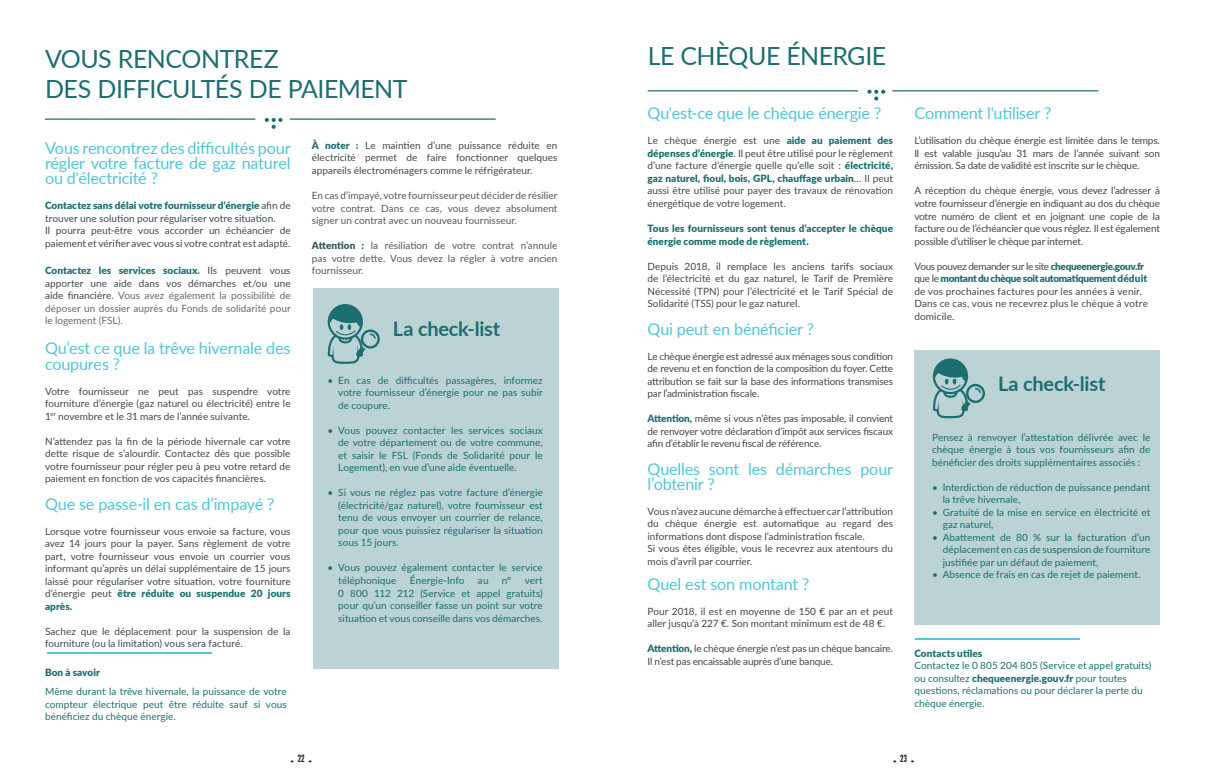
<style>
.page{position:relative;width:1205px;height:780px;background:#fff}
.page>*{position:absolute;margin:0;border:0;box-sizing:border-box;transform-origin:0 0}
.t1{font:25px/30px "Lato";letter-spacing:-.02em;color:#1d6e70}
.t2{font:25px "Times New Roman";color:#231f20}
.t3{font:700 20px "Lato";letter-spacing:-.015em;color:#1d6e70}
.t4{font:16.25px/15px "Lato";letter-spacing:-.01em;color:#51c6d8}
.t5{font:10px/12.5px "Lato";letter-spacing:.005em;color:#444749;text-align:justify}
.t6{font:10px/12.5px "Lato";letter-spacing:.005em;color:#1d6e70;text-align:justify}
.t7{font:10px/12.5px "Lato";letter-spacing:.005em;color:#1d6f70}
.t8{font:10px/12.5px "Lato";letter-spacing:.005em;color:#57585a;text-align:justify}
.t9{font:10px/12.5px "Lato";letter-spacing:.005em;color:#666a6b;text-align:justify}
.t10{font:10px/12.5px "Lato";letter-spacing:-.015em;color:#444749}
.t11{font:900 10px/12.5px "Lato";letter-spacing:.005em;color:#1e6e70}
.t12{font:900 10px "Lato";letter-spacing:.005em;color:#1d6f70}
.t13{font:10px "League Gothic";color:#231f20}
.s1{font-weight:900;color:#1d6e70}
.s2{font-weight:900;color:#1d6f70}
.s3{color:#444749}
.s4{font-weight:900;color:#31595a}
.s5{font-weight:900;color:#1e6e70}
.s6{font-weight:900}
</style>
<div class="page">
<div style="left:313px;top:288px;width:245px;height:380px;background:#bbd3d4"></div>
<svg style="left:265px;top:118px;width:17px;height:11px"></svg>
<hr style="left:45px;top:118px;width:210px;height:2px;background:#1e6e70">
<hr style="left:290px;top:118px;width:206px;height:2px;background:#1e6e70">
<hr style="left:47px;top:652px;width:164px;height:1px;background:#51c6d8">
<hr style="left:915px;top:638px;width:164px;height:1px;background:#51c6d8">
<svg style="left:328px;top:304px;width:52px;height:60px"></svg>
<svg style="left:867px;top:90px;width:18px;height:11px"></svg>
<hr style="left:648px;top:90px;width:210px;height:1px;background:#1e6e70">
<hr style="left:892px;top:90px;width:206px;height:1px;background:#1e6e70">
<div style="left:914px;top:350px;width:246px;height:274px;background:#bbd3d4"></div>
<svg style="left:933px;top:358px;width:52px;height:60px"></svg>
<h1 class="t1" style="left:45px;top:43px;width:364px">VOUS RENCONTREZ<br>DES DIFFICULTÉS DE PAIEMENT</h1>
<h3 class="t4" style="left:45px;top:140px;width:247px;text-align:justify">Vous rencontrez des difficultés pour régler votre facture de gaz naturel ou d'électricité ?</h3>
<p class="t5" style="left:45px;top:199px;width:247px;text-align:left"><span class="s1">Contactez sans délai votre fourn</span><span class="s2">isse</span><span class="s1">ur d’éner</span><span class="s2">gie</span> afin de trouver une solution pour régulariser votre situation.<br>Il pourra peut-être vous accorder un échéancier de paiement et vérifier avec vous si votre contrat est adapté.</p>
<p class="t9" style="left:45px;top:264px;width:247px"><span class="s1">Contactez les services sociaux.</span> <span class="s3">Ils peuvent vous apporter une aide dans vos démarches et/ou une aide financière.</span> Vous avez également la possibilité de déposer un dossier auprès du Fonds de solidarité pour le logement (FSL).</p>
<h3 class="t4" style="left:45px;top:340px;width:247px">Qu’est ce que la trêve hivernale des coupures ?</h3>
<p class="t5" style="left:45px;top:384px;width:247px">Votre fournisseur ne peut pas suspendre votre fourniture d’énergie (gaz naturel ou électricité) entre le 1<sup>er</sup> novembre et le 31 mars de l’année suivante.</p>
<p class="t5" style="left:45px;top:434px;width:247px">N’attendez pas la fin de la période hivernale car votre dette risque de s’alourdir. Contactez dès que possible votre fournisseur pour régler peu à peu votre retard de paiement en fonction de vos capacités financières.</p>
<h3 class="t4" style="left:45px;top:495px;width:231px">Que se passe-il en cas d’impayé ?</h3>
<p class="t5" style="left:45px;top:524px;width:247px">Lorsque votre fournisseur vous envoie sa facture, vous avez 14 jours pour la payer. Sans règlement de votre part, votre fournisseur vous envoie un courrier vous informant qu’après un délai supplémentaire de 15 jours laissé pour régulariser votre situation, votre fourniture d’énergie peut <span class="s1">être réduite ou suspendue 20 jours après.</span></p>
<p class="t5" style="left:45px;top:624px;width:247px">Sachez que le déplacement pour la suspension de la fourniture (ou la limitation) vous sera facturé.</p>
<p class="t12" style="left:45px;top:665px;width:56px">Bon à savoir</p>
<p class="t7" style="left:45px;top:684px;width:243px;text-align:justify">Même durant la trêve hivernale, la puissance de votre compteur électrique peut être réduite sauf si vous bénéficiez du chèque énergie.</p>
<p class="t5" style="left:312px;top:139px;width:247px"><span class="s1">À noter :</span> Le maintien d’une puissance réduite en électricité permet de faire fonctionner quelques appareils électroménagers comme le réfrigérateur.</p>
<p class="t8" style="left:312px;top:189px;width:247px">En cas d’impayé, votre fournisseur peut décider de résilier votre contrat. Dans ce cas, vous devez absolument signer un contrat avec un nouveau fournisseur.</p>
<p class="t8" style="left:312px;top:239px;width:247px"><span class="s4">Attention :</span> la résiliation de votre contrat n’annule pas votre dette. Vous devez la régler à votre ancien fournisseur.</p>
<h2 class="t3" style="left:393px;top:314px;width:109px">La check-list</h2>
<p class="t6" style="left:338px;top:373px;width:206px;text-indent:-11px">• En cas de difficultés passagères, informez votre fournisseur d’énergie pour ne pas subir de coupure.</p>
<p class="t6" style="left:338px;top:423px;width:206px;text-indent:-11px">• Vous pouvez contacter les services sociaux de votre département ou de votre commune, et saisir le FSL (Fonds de Solidarité pour le Logement), en vue d’une aide éventuelle.</p>
<p class="t6" style="left:338px;top:486px;width:206px;text-indent:-11px">• Si vous ne réglez pas votre facture d’énergie (électricité/gaz naturel), votre fournisseur est tenu de vous envoyer un courrier de relance, pour que vous puissiez régulariser la situation sous 15 jours.</p>
<p class="t6" style="left:338px;top:561px;width:206px;text-indent:-11px">• Vous pouvez également contacter le service téléphonique</p>
<p class="t6" style="left:410px;top:573px;width:56px">Énergie-Info</p>
<p class="t6" style="left:478px;top:573px;width:12px">au</p>
<p class="t6" style="left:502px;top:573px;width:11px">n°</p>
<p class="t6" style="left:338px;top:573px;width:206px;text-indent:186px">vert 0 800 112 212 (Service et appel gratuits) pour qu’un conseiller fasse un point sur votre situation et vous conseille dans vos démarches.</p>
<h1 class="t1" style="left:648px;top:40px;width:240px">LE CHÈQUE ÉNERGIE</h1>
<h3 class="t4" style="left:647px;top:105px;width:235px">Qu'est-ce que le chèque énergie ?</h3>
<p class="t5" style="left:647px;top:134px;width:247px">Le chèque énergie est une <span class="s2">aide au paiement des dépenses d’énergie</span>. Il peut être utilisé pour le règlement d’une facture d’énergie quelle qu’elle soit : <span class="s2">électricité, gaz naturel, fioul, bois, GPL, chauffage urbain</span>… Il peut aussi être utilisé pour payer des travaux de rénovation énergétique de votre logement.</p>
<p class="t11" style="left:647px;top:222px;width:247px">Tous les fournisseurs sont tenus d’accepter le chèque énergie comme mode de règlement.</p>
<p class="t5" style="left:647px;top:259px;width:247px">Depuis 2018, il remplace les anciens tarifs sociaux de l’électricité et du gaz naturel, le Tarif de Première Nécessité (TPN) pour l’électricité et le Tarif Spécial de Solidarité (TSS) pour le gaz naturel.</p>
<h3 class="t4" style="left:647px;top:320px;width:168px">Qui peut en bénéficier ?</h3>
<p class="t5" style="left:647px;top:349px;width:247px">Le chèque énergie est adressé aux ménages sous condition de revenu et en fonction de la composition du foyer. Cette attribution se fait sur la base des informations transmises par l’administration fiscale.</p>
<p class="t5" style="left:647px;top:412px;width:247px"><span class="s2">Attention,</span> même si vous n’êtes pas imposable, il convient de renvoyer votre déclaration d’impôt aux services fiscaux afin d’établir le revenu fiscal de référence.</p>
<h3 class="t4" style="left:647px;top:460px;width:247px">Quelles sont les démarches pour l’obtenir ?</h3>
<p class="t5" style="left:647px;top:504px;width:247px;text-align:left">Vous n’avez aucune démarche à effectuer car l’attribution du chèque énergie est automatique au regard des informations dont dispose l’administration fiscale.<br>Si vous êtes éligible, vous le recevrez aux atentours du mois d’avril par courrier.</p>
<h3 class="t4" style="left:647px;top:575px;width:163px">Quel est son montant ?</h3>
<p class="t5" style="left:647px;top:604px;width:247px">Pour 2018, il est en moyenne de 150 € par an et peut aller jusqu’à 227 €. Son montant minimum est de 48 €.</p>
<p class="t10" style="left:647px;top:642px;width:247px"><span class="s2">Attention,</span> le chèque énergie n’est pas un chèque bancaire.<br>Il n’est pas encaissable auprès d’une banque.</p>
<h3 class="t4" style="left:914px;top:105px;width:139px">Comment l'utiliser ?</h3>
<p class="t5" style="left:914px;top:134px;width:247px">L’utilisation du chèque énergie est limitée dans le temps.<br>Il est valable jusqu’au 31 mars de l’année suivant son émission. Sa date de validité est inscrite sur le chèque.</p>
<p class="t5" style="left:914px;top:184px;width:247px">A réception du chèque énergie, vous devez l’adresser à votre fournisseur d’énergie en indiquant au dos du chèque votre numéro de client et en joignant une copie de la facture ou de l’échéancier que vous réglez. Il est également possible d’utiliser le chèque par internet.</p>
<p class="t5" style="left:914px;top:259px;width:235px;text-align:left">Vous pouvez demander sur le site <span class="s5">chequeenergie.gouv.fr </span>que le <span class="s5">montant du chèque soit automatiquement déduit </span>de vos prochaines factures pour les années à venir.<br>Dans ce cas, vous ne recevrez plus le chèque à votre domicile.</p>
<h2 class="t3" style="left:998px;top:369px;width:109px">La check-list</h2>
<p class="t6" style="left:932px;top:430px;width:220px">Pensez à renvoyer l’attestation délivrée avec le chèque énergie à tous vos fournisseurs afin de bénéficier des droits supplémentaires associés :</p>
<p class="t6" style="left:943px;top:480px;width:209px;text-indent:-11px">• Interdiction de réduction de puissance pendant la trêve hivernale,</p>
<p class="t6" style="left:943px;top:505px;width:209px;text-indent:-11px">• Gratuité de la mise en service en électricité et gaz naturel,</p>
<p class="t6" style="left:943px;top:530px;width:209px;text-indent:-11px">• Abattement de 80 % sur la facturation d’un déplacement en cas de suspension de fourniture justifiée par un défaut de paiement,</p>
<p class="t6" style="left:932px;top:568px;width:210px">• Absence de frais en cas de rejet de paiement.</p>
<p class="t12" style="left:914px;top:645px;width:69px">Contacts utiles</p>
<p class="t7" style="left:914px;top:658px;width:239px">Contactez le 0 805 204 805 (Service et appel gratuits) ou consultez <span class="s6">chequeenergie.gouv.fr</span> pour toutes questions, réclamations ou pour déclarer la perte du chèque énergie.</p>
<h1 class="t2" style="left:289px;top:737px;width:8px">.</h1>
<p class="t13" style="left:298px;top:753px;width:9px">22</p>
<h1 class="t2" style="left:307px;top:737px;width:8px">.</h1>
<h1 class="t2" style="left:892px;top:737px;width:8px">.</h1>
<p class="t13" style="left:900px;top:753px;width:8px">23</p>
<h1 class="t2" style="left:909px;top:737px;width:8px">.</h1>
</div>
